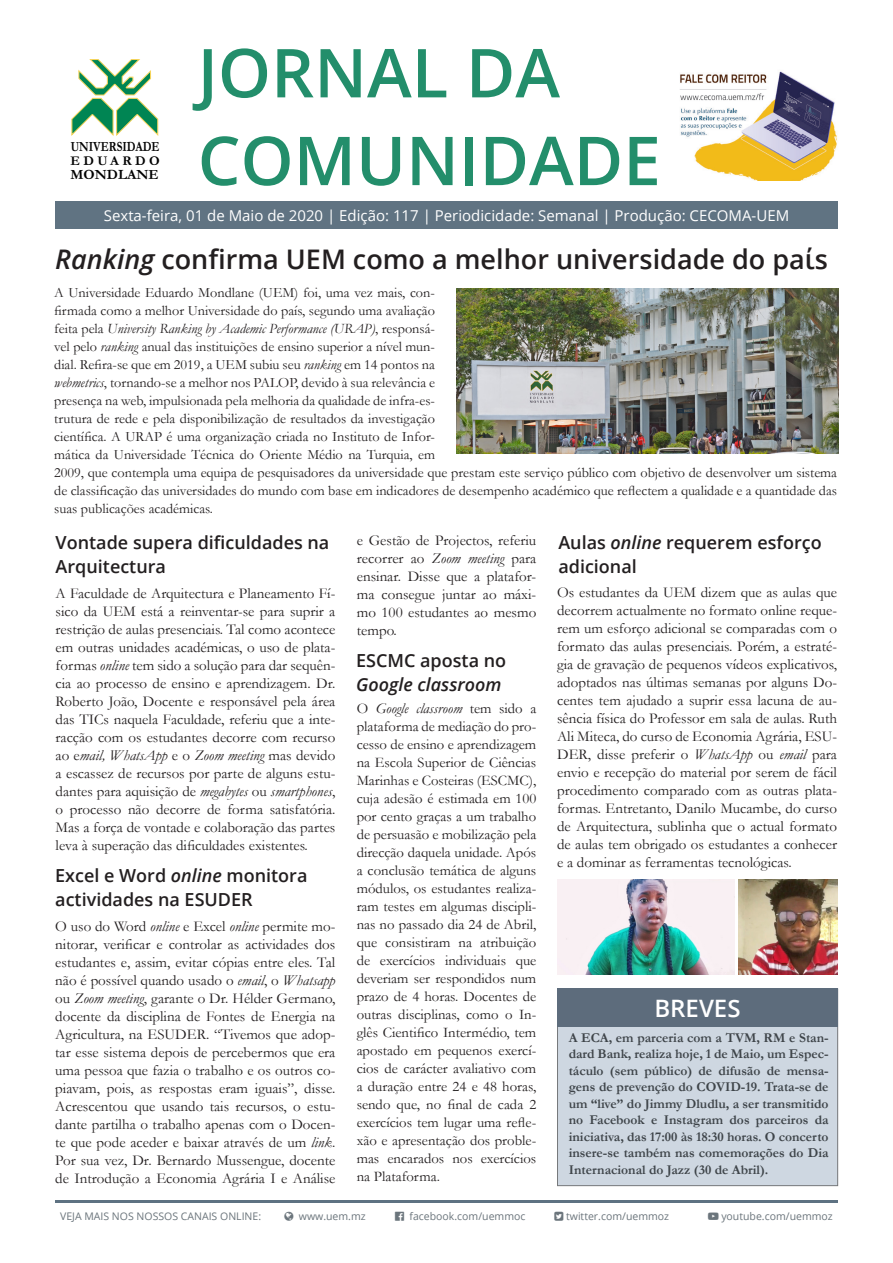
<style>
.page{position:relative;width:893px;height:1263px;background:#fff}
.page>*{position:absolute;margin:0;border:0;box-sizing:border-box;transform-origin:0 0}
.t1{font:600 67.5px "Open Sans";color:#238e6b}
.t2{font:600 27px "Open Sans";color:#231f20}
.t3{font:600 24px "Open Sans";color:#fff}
.t4{font:600 18px/24px "Open Sans";color:#231f20}
.t5{font:italic 600 18px/24px "Open Sans";color:#231f20}
.t6{font:15px/18px "Garamond";color:#231f20;text-align:justify}
.t7{font:15px "Open Sans";color:#fff}
.t8{font:14.7px/18px "Garamond";color:#231f20;text-align:justify}
.t9{font:14.25px/18px "Garamond";color:#231f20}
.t10{font:700 14.25px "Garamond";color:#000}
.t11{font:700 14.1px "Garamond";color:#000;scale:.8 1}
.t12{font:700 13.5px/16.5px "Garamond";color:#3e4449;text-align:justify}
.t13{font:700 13.5px "Garamond";letter-spacing:.255em;color:#000}
.t14{font:10.5px "Open Sans";color:#6b757c}
.s1{font-style:italic}
.s2{font-style:normal}
</style>
<div class="page">
<svg style="left:71px;top:59px;width:88px;height:77px"></svg>
<hr style="left:55px;top:1200px;width:783px;height:2px;background:#5e7282">
<div style="left:55px;top:201px;width:783px;height:28px;background:#607382"></div>
<div style="left:557px;top:989px;width:281px;height:196px;background:#ced7e1"></div>
<div style="left:557px;top:988px;width:281px;height:198px;border:1px solid #76787b"></div>
<div style="left:557px;top:988px;width:281px;height:39px;background:#5d6c7c"></div>
<img style="left:456px;top:288px;width:383px;height:165px">
<img style="left:557px;top:879px;width:178px;height:95px">
<img style="left:739px;top:879px;width:98px;height:95px">
<img style="left:680px;top:71px;width:157px;height:109px">
<p class="t11" style="left:71px;top:137px;width:113px">UNIVERSIDADE</p>
<p class="t13" style="left:71px;top:151px;width:91px">EDUARDO</p>
<p class="t10" style="left:71px;top:165px;width:90px">MONDLANE</p>
<p class="t1" style="left:198px;top:27px;width:364px">JORNAL DA</p>
<p class="t1" style="left:198px;top:114px;width:465px">COMUNIDADE</p>
<p class="t7" style="left:104px;top:205px;width:687px">Sexta-feira, 01 de Maio de 2020 | Edição: 117 | Periodicidade: Semanal | Produção: CECOMA-UEM</p>
<h2 class="t2" style="left:55px;top:240px;width:774px"><span class="s1">Ranking</span> confirma UEM como a melhor universidade do paίs</h2>
<p class="t9" style="left:54px;top:283px;width:784px">A Universidade Eduardo Mondlane (UEM) foi, uma vez mais, con-<br>firmada como a melhor Universidade do país, segundo uma avaliação<br>feita pela <span class="s1">University Ranking by Academic Performance (URAP)</span>, responsá-<br>vel pelo <span class="s1">ranking</span> anual das instituições de ensino superior a nível mun-<br>dial. Refira-se que em 2019, a UEM subiu seu <span class="s1">ranking</span> em 14 pontos na<br><span class="s1">webmetrics</span>, tornando-se a melhor nos PALOP, devido à sua relevância e<br>presença na web, impulsionada pela melhoria da qualidade de infra-es-<br>trutura de rede e pela disponibilização de resultados da investigação<br>científica. A URAP é uma organização criada no Instituto de Infor-<br>mática da Universidade Técnica do Oriente Médio na Turquia, em<br>2009, que contempla uma equipa de pesquisadores da universidade que prestam este serviço público com objetivo de desenvolver um sistema de classificação das universidades do mundo com base em indicadores de desempenho académico que reflectem a qualidade e a quantidade das suas publicações académicas.</p>
<h2 class="t4" style="left:56px;top:530px;width:275px">Vontade supera dificuldades na<br>Arquitectura</h2>
<p class="t6" style="left:56px;top:584px;width:281px">A Faculdade de Arquitectura e Planeamento Fí&shy;sico da UEM está a reinventar-se para suprir a restrição de aulas presenciais. Tal como acontece em outras unidades académicas, o uso de plata&shy;formas <span class="s1">online</span> tem sido a solução para dar sequên&shy;cia ao processo de ensino e aprendizagem. Dr.<br>Roberto João, Docente e responsável pela área das TICs naquela Faculdade, referiu que a inte&shy;racção com os estudantes decorre com recurso ao e<span class="s1">mail, WhatsApp</span> e o <span class="s1">Zoom meeting</span> mas devido a escassez de recursos por parte de alguns estu&shy;dantes para aquisição de <span class="s1">megabytes</span> ou <span class="s1">smartphones</span>, o processo não decorre de forma satisfatória.<br>Mas a força de vontade e colaboração das partes leva à superação das dificuldades existentes.</p>
<h2 class="t4" style="left:55px;top:863px;width:254px">Excel e Word <span class="s1">online</span> monitora actividades na ESUDER</h2>
<p class="t6" style="left:55px;top:916px;width:282px">O uso do Word <span class="s1">online</span> e Excel <span class="s1">online</span> permite mo&shy;nitorar, verificar e controlar as actividades dos estudantes e, assim, evitar cópias entre eles. Tal não é possível quando usado o <span class="s1">email</span>, o <span class="s1">Whatsapp </span>ou <span class="s1">Zoom meeting</span>, garante o Dr. Hélder Germano, docente da disciplina de Fontes de Energia na Agricultura, na ESUDER. “Tivemos que adop&shy;tar esse sistema depois de percebermos que era uma pessoa que fazia o trabalho e os outros co&shy;piavam, pois, as respostas eram iguais”, disse.<br>Acrescentou que usando tais recursos, o estu&shy;dante partilha o trabalho apenas com o Docen&shy;te que pode aceder e baixar através de um <span class="s1">link</span>.<br>Por sua vez, Dr. Bernardo Mussengue, docente de Introdução a Economia Agrária I e Análise</p>
<p class="t6" style="left:357px;top:531px;width:181px">e Gestão de Projectos, referiu recorrer ao <span class="s1">Zoom meeting</span> para ensinar. Disse que a platafor&shy;ma consegue juntar ao máxi&shy;mo 100 estudantes ao mesmo tempo.</p>
<h2 class="t5" style="left:356px;top:648px;width:152px"><span class="s2">ESCMC aposta no<br></span>Google classroom</h2>
<p class="t8" style="left:357px;top:699px;width:181px">O <span class="s1">Google classroom</span> tem sido a plataforma de mediação do pro&shy;cesso de ensino e aprendizagem na Escola Superior de Ciências Marinhas e Costeiras (ESCMC), cuja adesão é estimada em 100 por cento graças a um trabalho de persuasão e mobilização pela direcção daquela unidade. Após a conclusão temática de alguns módulos, os estudantes realiza&shy;ram testes em algumas discipli&shy;nas no passado dia 24 de Abril, que consistiram na atribuição de exercícios individuais que deveriam ser respondidos num prazo de 4 horas. Docentes de outras disciplinas, como o In&shy;glês Cientifico Intermédio, tem apostado em pequenos exercí&shy;cios de carácter avaliativo com a duração entre 24 e 48 horas, sendo que, no final de cada 2 exercícios tem lugar uma refle&shy;xão e apresentação dos proble&shy;mas encarados nos exercícios na Plataforma.</p>
<h2 class="t4" style="left:558px;top:530px;width:265px">Aulas <span class="s1">online</span> requerem esforço adicional</h2>
<p class="t6" style="left:557px;top:583px;width:281px">Os estudantes da UEM dizem que as aulas que decorrem actualmente no formato online reque&shy;rem um esforço adicional se comparadas com o formato das aulas presenciais. Porém, a estraté&shy;gia de gravação de pequenos vídeos explicativos, adoptados nas últimas semanas por alguns Do&shy;centes tem ajudado a suprir essa lacuna de au&shy;sência física do Professor em sala de aulas. Ruth Ali Miteca, do curso de Economia Agrária, ESU-DER, disse preferir o <span class="s1">WhatsApp</span> ou <span class="s1">email</span> para envio e recepção do material por serem de fácil procedimento comparado com as outras plata&shy;formas. Entretanto, Danilo Mucambe, do curso de Arquitectura, sublinha que o actual formato de aulas tem obrigado os estudantes a conhecer e a dominar as ferramentas tecnológicas.</p>
<p class="t3" style="left:654px;top:992px;width:88px">BREVES</p>
<p class="t12" style="left:569px;top:1029px;width:261px">A ECA, em parceria com a TVM, RM e Stan&shy;dard Bank, realiza hoje, 1 de Maio, um Espec&shy;táculo (sem público) de difusão de mensa&shy;gens de prevenção do COVID-19. Trata-se de um “live” do Jimmy Dludlu, a ser transmitido no Facebook e Instagram dos parceiros da iniciativa, das 17:00 às 18:30 horas. O concerto insere-se também nas comemorações do Dia Internacional do Jazz (30 de Abril).</p>
<p class="t14" style="left:60px;top:1209px;width:202px">VEJA MAIS NOS NOSSOS CANAIS ONLINE:</p>
<p class="t14" style="left:299px;top:1209px;width:68px">www.uem.mz</p>
<p class="t14" style="left:410px;top:1209px;width:117px">facebook.com/uemmoc</p>
<p class="t14" style="left:566px;top:1209px;width:104px">twitter.com/uemmoz</p>
<p class="t14" style="left:721px;top:1209px;width:113px">youtube.com/uemmoz</p>
</div>
